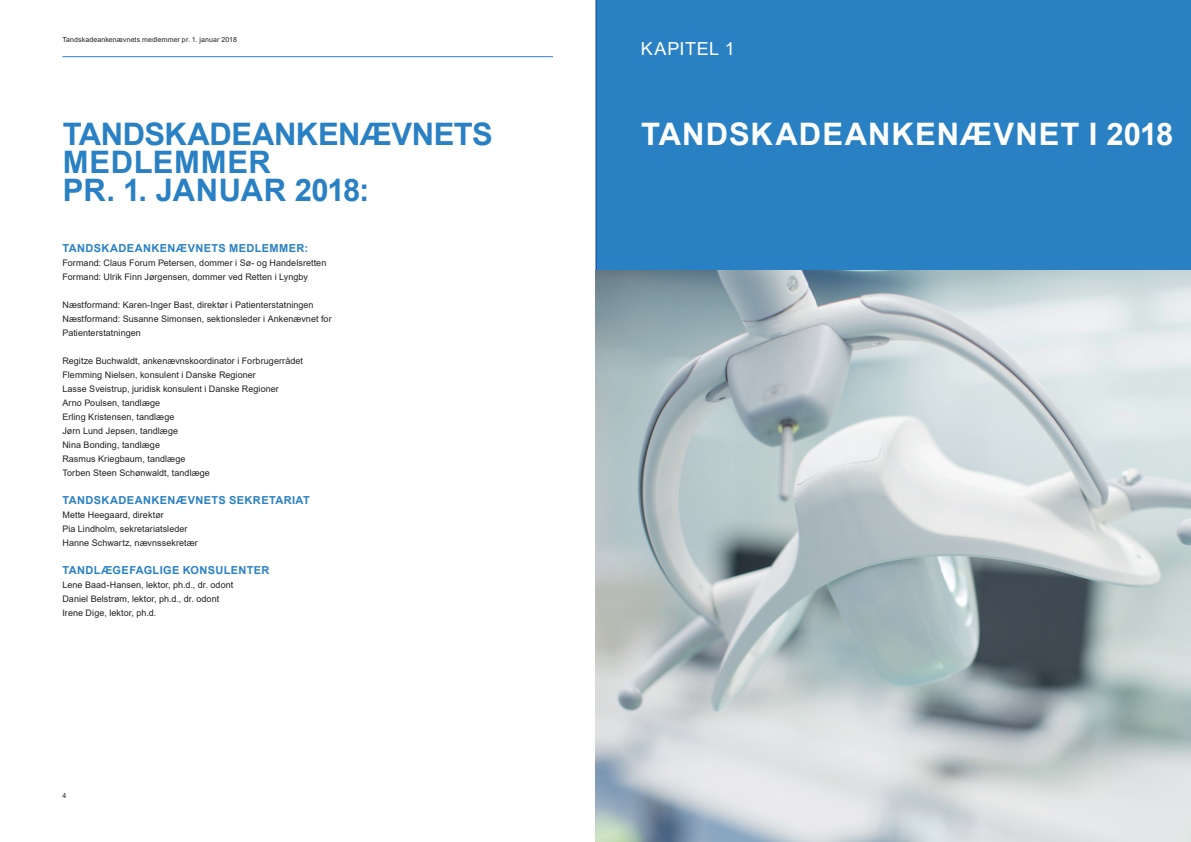
<style>
.page{position:relative;width:1191px;height:842px;background:#fff}
.page>*{position:absolute;margin:0;border:0;box-sizing:border-box;transform-origin:0 0}
.t1{font:700 31px/28px "Arial";letter-spacing:-.01em;color:#2981c4}
.t2{font:700 31px "Arial";letter-spacing:.035em;color:#fff}
.t3{font:18px "Arial";letter-spacing:.03em;color:#fff}
.t4{font:700 11px "Arial";letter-spacing:.035em;color:#2981c4}
.t5{font:9px/14px "Arial";letter-spacing:.005em;color:#231f20}
.t6{font:7px "Arial";letter-spacing:.015em;color:#231f20}
</style>
<div class="page">
<hr style="left:62px;top:56px;width:491px;height:1px;background:#2981c4">
<div style="left:595px;top:0;width:596px;height:270px;background:#2981c4"></div>
<img style="left:595px;top:270px;width:596px;height:572px">
<p class="t6" style="left:62px;top:35px;width:176px">Tandskadeankenævnets medlemmer pr. 1. januar 2018</p>
<h2 class="t3" style="left:641px;top:37px;width:95px">KAPITEL 1</h2>
<h1 class="t1" style="left:63px;top:120px;width:431px">TANDSKADEANKENÆVNETS<br>MEDLEMMER<br>PR. 1. JANUAR 2018:</h1>
<h1 class="t2" style="left:641px;top:112px;width:533px">TANDSKADEANKENÆVNET I 2018</h1>
<p class="t4" style="left:63px;top:241px;width:247px">TANDSKADEANKENÆVNETS MEDLEMMER:</p>
<p class="t5" style="left:62px;top:256px;width:265px">Formand: Claus Forum Petersen, dommer i Sø- og Handelsretten<br>Formand: Ulrik Finn Jørgensen, dommer ved Retten i Lyngby</p>
<p class="t5" style="left:62px;top:298px;width:271px">Næstformand: Karen-Inger Bast, direktør i Patienterstatningen<br>Næstformand: Susanne Simonsen, sektionsleder i Ankenævnet for<br>Patienterstatningen</p>
<p class="t5" style="left:62px;top:354px;width:242px">Regitze Buchwaldt, ankenævnskoordinator i Forbrugerrådet Flemming Nielsen, konsulent i Danske Regioner<br>Lasse Sveistrup, juridisk konsulent i Danske Regioner<br>Arno Poulsen, tandlæge<br>Erling Kristensen, tandlæge<br>Jørn Lund Jepsen, tandlæge<br>Nina Bonding, tandlæge<br>Rasmus Kriegbaum, tandlæge<br>Torben Steen Schønwaldt, tandlæge</p>
<p class="t4" style="left:63px;top:493px;width:249px">TANDSKADEANKENÆVNETS SEKRETARIAT</p>
<p class="t5" style="left:62px;top:508px;width:137px">Mette Heegaard, direktør<br>Pia Lindholm, sekretariatsleder<br>Hanne Schwartz, nævnssekretær</p>
<p class="t4" style="left:63px;top:563px;width:208px">TANDLÆGEFAGLIGE KONSULENTER</p>
<p class="t5" style="left:62px;top:578px;width:172px">Lene Baad-Hansen, lektor, ph.d., dr. odont<br>Daniel Belstrøm, lektor, ph.d., dr. odont<br>Irene Dige, lektor, ph.d.</p>
<p class="t6" style="left:62px;top:791px;width:5px">4</p>
</div>
